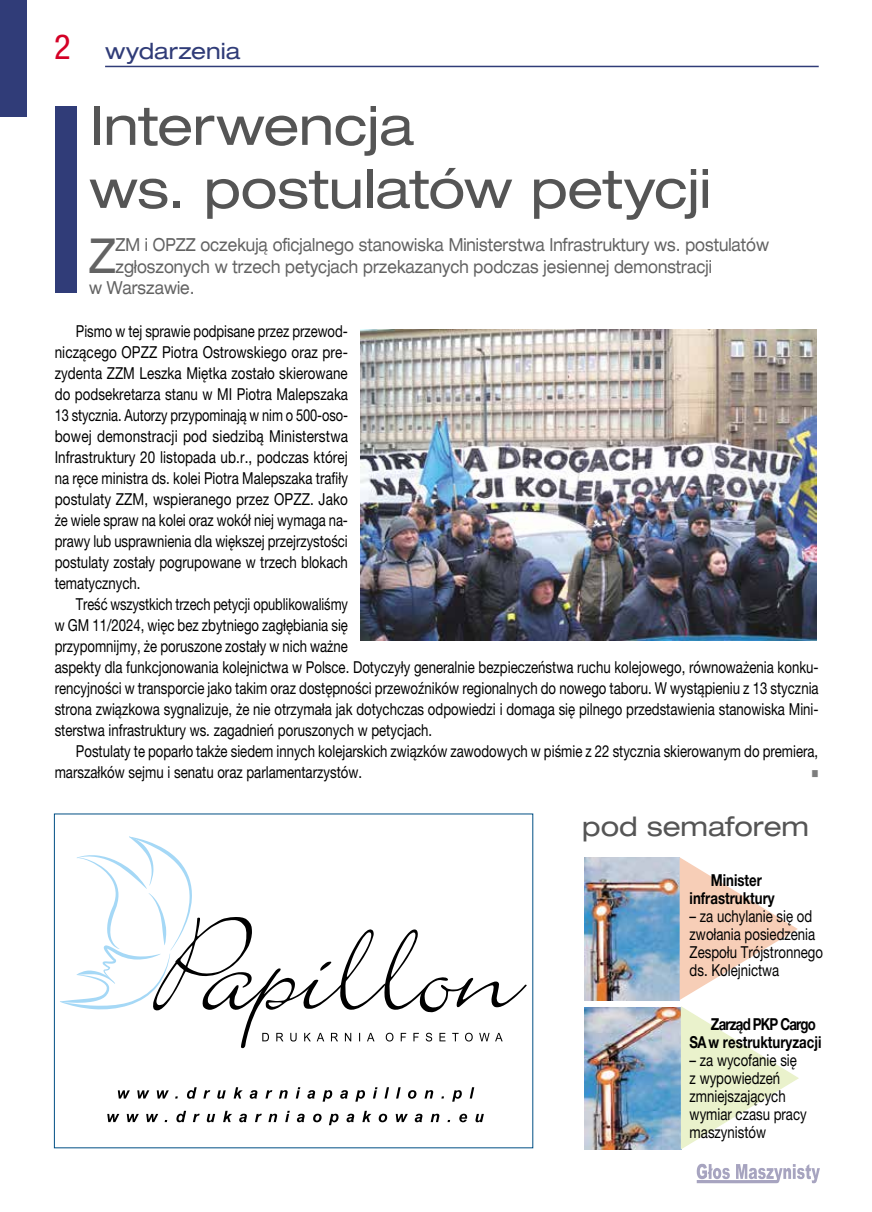
<style>
.page{position:relative;width:872px;height:1212px;background:#fff}
.page>*{position:absolute;margin:0;border:0;box-sizing:border-box;transform-origin:0 0}
.t1{font:expanded 54px/63px "Helvetica Neue LT Pro";letter-spacing:-.01em;color:#555}
.t2{font:expanded 48.3px "Helvetica Neue LT Pro";color:#636363;scale:.8 1}
.t3{font:expanded 27px "Helvetica Neue LT Pro";color:#555}
.t4{font:expanded 22.5px "Helvetica Neue LT Pro";color:#303c78}
.t5{font:expanded 18px "Helvetica Neue LT Pro";color:#636363;scale:.8 1}
.t6{font:16.5px/21px "Helvetica Neue LT Pro";color:#000;scale:.78 1}
.t7{font:16.5px/21px "Helvetica Neue LT Pro";color:#000;text-align:justify;scale:.79 1}
.t8{font:16.5px/18px "Helvetica Neue LT Pro";color:#000;scale:.8 1}
.t9{font:700 16.5px/18px "Helvetica Neue LT Pro";color:#000;text-align:center;scale:.8 1}
.t10{font:12px "Wingdings";color:#7d7d7d;scale:.8 1}
.s1{font-stretch:condensed;font-size:34.5px;color:#d40026}
</style>
<div class="page">
<svg style="left:696px;top:1164px;width:124px;height:19px"></svg>
<div style="left:0;top:0;width:27px;height:117px;background:#303c78"></div>
<hr style="left:105px;top:66px;width:713px;height:1px;background:#303c78">
<img style="left:584px;top:1007px;width:97px;height:142px">
<img style="left:584px;top:857px;width:95px;height:143px">
<svg style="left:679px;top:857px;width:119px;height:143px"></svg>
<svg style="left:681px;top:1006px;width:118px;height:143px"></svg>
<svg style="left:60px;top:836px;width:467px;height:212px"></svg>
<svg style="left:107px;top:1087px;width:377px;height:38px"></svg>
<div style="left:55px;top:106px;width:21px;height:187px;background:#303c78"></div>
<img style="left:361px;top:329px;width:455px;height:311px">
<h3 class="t4" style="left:54px;top:37px;width:188px"><span class="s1">2</span> wydarzenia</h3>
<h1 class="t1" style="left:89px;top:93px;width:623px">Interwencja<br>ws. postulatów petycji</h1>
<h2 class="t2" style="left:89px;top:225px;width:35px">Z</h2>
<p class="t5" style="left:115px;top:233px;width:818px">ZM i OPZZ oczekują oficjalnego stanowiska Ministerstwa Infrastruktury ws. postulatów</p>
<p class="t5" style="left:115px;top:255px;width:747px">zgłoszonych w trzech petycjach przekazanych podczas jesiennej demonstracji</p>
<p class="t5" style="left:89px;top:276px;width:134px">w Warszawie.</p>
<p class="t7" style="left:55px;top:321px;width:373px;text-indent:21px">Pismo w tej sprawie podpisane przez przewod&shy;niczącego OPZZ Piotra Ostrowskiego oraz pre&shy;zydenta ZZM Leszka Miętka zostało skierowane do podsekretarza stanu w MI Piotra Malepszaka 13 stycznia. Autorzy przypominają w nim o 500-oso&shy;bowej demonstracji pod siedzibą Ministerstwa Infrastruktury 20 listopada ub.r., podczas której na ręce ministra ds. kolei Piotra Malepszaka trafiły postulaty ZZM, wspieranego przez OPZZ. Jako że wiele spraw na kolei oraz wokół niej wymaga na&shy;prawy lub usprawnienia dla większej przejrzystości postulaty zostały pogrupowane w trzech blokach tematycznych.</p>
<p class="t6" style="left:55px;top:594px;width:981px;text-indent:21px">Treść wszystkich trzech petycji opublikowaliśmy<br>w GM 11/2024, więc bez zbytniego zagłębiania się<br>przypomnijmy, że poruszone zostały w nich ważne<br>aspekty dla funkcjonowania kolejnictwa w Polsce. Dotyczyły generalnie bezpieczeństwa ruchu kolejowego, równoważenia konku&shy;rencyjności w transporcie jako takim oraz dostępności przewoźników regionalnych do nowego taboru. W wystąpieniu z 13 stycznia strona związkowa sygnalizuje, że nie otrzymała jak dotychczas odpowiedzi i domaga się pilnego przedstawienia stanowiska Mini&shy;sterstwa infrastruktury ws. zagadnień poruszonych w petycjach.</p>
<p class="t8" style="left:55px;top:741px;width:956px;line-height:21px;text-indent:21px">Postulaty te poparło także siedem innych kolejarskich związków zawodowych w piśmie z 22 stycznia skierowanym do premiera, marszałków sejmu i senatu oraz parlamentarzystów.</p>
<p class="t10" style="left:811px;top:768px;width:10px">■</p>
<h3 class="t3" style="left:582px;top:809px;width:228px">pod semaforem</h3>
<p class="t9" style="left:689px;top:870px;width:108px">Minister infrastruktury</p>
<p class="t8" style="left:689px;top:906px;width:168px">– za uchylanie się od zwołania posiedzenia<br>Zespołu Trójstronnego ds. Kolejnictwa</p>
<p class="t9" style="left:689px;top:1014px;width:166px;text-align:left;text-indent:21px">Zarząd PKP Cargo<br>SA w restrukturyzacji</p>
<p class="t8" style="left:689px;top:1050px;width:148px">– za wycofanie się z wypowiedzeń zmniejszających wymiar czasu pracy maszynistów</p>
</div>
